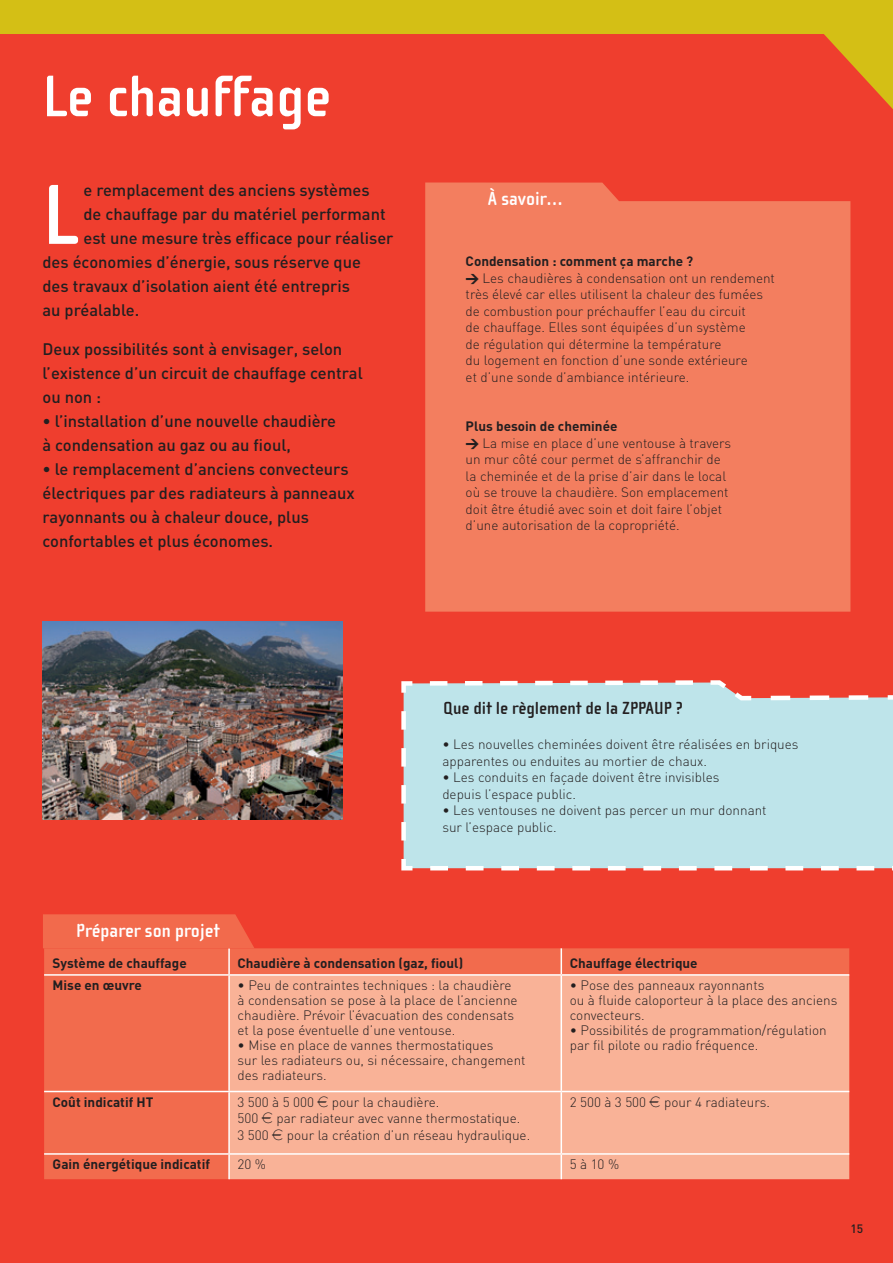
<style>
.page{position:relative;width:893px;height:1263px;background:#fff}
.page>*{position:absolute;margin:0;border:0;box-sizing:border-box;transform-origin:0 0}
.t1{font:700 87.15px "Cholla Sans";color:#fff}
.t2{font:700 60px "Cholla Sans";color:#fff}
.t3{font:700 19.5px "Cholla Sans";color:#fff}
.t4{font:700 18px "Cholla Sans";color:#231f20}
.t5{font:500 16.5px/24px "DIN";color:#231f20}
.t6{font:300 13.5px/16.5px "DIN";color:#231f20}
.t7{font:700 13.5px "DIN";color:#231f20}
.t8{font:500 12px "DIN";color:#231f20}
.s1{font-weight:700}
.s2{font-weight:900}
.s3{font-family:"Eurofont";font-weight:400}
</style>
<div class="page">
<div style="left:0;top:0;width:893px;height:140px;background:#d4bf15"></div>
<div style="left:0;top:34px;width:893px;height:1229px;background:#ef3e2e"></div>
<div style="left:44px;top:948px;width:805px;height:231px;background:#f26b4d"></div>
<div style="left:230px;top:976px;width:619px;height:203px;background:#f9b297"></div>
<hr style="left:44px;top:974px;width:185px;height:2px;background:#fff">
<hr style="left:44px;top:1091px;width:185px;height:1px;background:#fff">
<hr style="left:44px;top:1153px;width:185px;height:2px;background:#fff">
<hr style="left:228px;top:976px;width:2px;height:115px;background:#fff">
<hr style="left:228px;top:1092px;width:2px;height:61px;background:#fff">
<hr style="left:228px;top:1155px;width:2px;height:24px;background:#fff">
<hr style="left:229px;top:974px;width:332px;height:2px;background:#fff">
<hr style="left:561px;top:974px;width:288px;height:2px;background:#fff">
<hr style="left:561px;top:976px;width:1px;height:115px;background:#fff">
<hr style="left:229px;top:1091px;width:332px;height:1px;background:#fff">
<hr style="left:561px;top:1091px;width:288px;height:1px;background:#fff">
<hr style="left:561px;top:1092px;width:1px;height:61px;background:#fff">
<hr style="left:229px;top:1153px;width:332px;height:2px;background:#fff">
<hr style="left:561px;top:1153px;width:288px;height:2px;background:#fff">
<svg style="left:561px;top:1155px;width:1px;height:24px"></svg>
<hr style="left:228px;top:948px;width:2px;height:26px;background:#fff">
<svg style="left:561px;top:948px;width:1px;height:26px"></svg>
<svg style="left:43px;top:914px;width:211px;height:34px;background:#f1674a"></svg>
<div style="left:425px;top:182px;width:425px;height:430px;background:#f37e5f"></div>
<svg style="left:399px;top:678px;width:494px;height:195px;background:#c3d8dd"></svg>
<img style="left:43px;top:622px;width:299px;height:197px">
<p class="t2" style="left:43px;top:63px;width:290px">Le chauffage</p>
<p class="t1" style="left:43px;top:167px;width:36px">L</p>
<p class="t5" style="left:83px;top:177px;width:288px">e remplacement des anciens systèmes</p>
<p class="t5" style="left:83px;top:201px;width:304px">de chauffage par du matériel performant</p>
<p class="t5" style="left:83px;top:225px;width:312px">est une mesure très efficace pour réaliser</p>
<p class="t5" style="left:43px;top:249px;width:320px">des économies d’énergie, sous réserve que</p>
<p class="t5" style="left:43px;top:273px;width:309px">des travaux d’isolation aient été entrepris</p>
<p class="t5" style="left:43px;top:297px;width:98px">au préalable.</p>
<p class="t5" style="left:43px;top:336px;width:322px">Deux possibilités sont à envisager, selon l’existence d’un circuit de chauffage central ou non :</p>
<p class="t5" style="left:43px;top:408px;width:295px">• l’installation d’une nouvelle chaudière à condensation au gaz ou au fioul,</p>
<p class="t5" style="left:43px;top:456px;width:314px">• le remplacement d’anciens convecteurs électriques par des radiateurs à panneaux rayonnants ou à chaleur douce, plus confortables et plus économes.</p>
<p class="t3" style="left:488px;top:188px;width:76px">À savoir…</p>
<p class="t6" style="left:466px;top:253px;width:311px"><span class="s1">Condensation : comment ça marche ?<br></span><span class="s2">&gt;</span> Les chaudières à condensation ont un rendement très élevé car elles utilisent la chaleur des fumées de combustion pour préchauffer l’eau du circuit<br>de chauffage. Elles sont équipées d’un système<br>de régulation qui détermine la température<br>du logement en fonction d’une sonde extérieure<br>et d’une sonde d’ambiance intérieure.</p>
<p class="t6" style="left:466px;top:418px;width:267px"><span class="s1">Plus besoin de cheminée<br></span><span class="s2">&gt;</span> La mise en place d’une ventouse à travers un mur côté cour permet de s’affranchir de la cheminée et de la prise d’air dans le local où se trouve la chaudière. Son emplacement doit être étudié avec soin et doit faire l’objet d’une autorisation de la copropriété.</p>
<p class="t4" style="left:443px;top:698px;width:241px">Que dit le règlement de la ZPPAUP ?</p>
<p class="t6" style="left:442px;top:736px;width:358px">• Les nouvelles cheminées doivent être réalisées en briques apparentes ou enduites au mortier de chaux.</p>
<p class="t6" style="left:442px;top:769px;width:279px">• Les conduits en façade doivent être invisibles depuis l’espace public.</p>
<p class="t6" style="left:442px;top:802px;width:326px">• Les ventouses ne doivent pas percer un mur donnant sur l’espace public.</p>
<p class="t3" style="left:76px;top:919px;width:145px">Préparer son projet</p>
<p class="t7" style="left:53px;top:954px;width:136px">Système de chauffage</p>
<p class="t7" style="left:238px;top:954px;width:227px">Chaudière à condensation (gaz, fioul)</p>
<p class="t7" style="left:570px;top:954px;width:129px">Chauffage électrique</p>
<p class="t7" style="left:53px;top:977px;width:91px">Mise en œuvre</p>
<p class="t6" style="left:238px;top:977px;width:282px;line-height:15px">• Peu de contraintes techniques : la chaudière à condensation se pose à la place de l’ancienne chaudière. Prévoir l’évacuation des condensats et la pose éventuelle d’une ventouse.</p>
<p class="t6" style="left:238px;top:1037px;width:289px;line-height:15px">• Mise en place de vannes thermostatiques<br>sur les radiateurs ou, si nécessaire, changement des radiateurs.</p>
<p class="t6" style="left:570px;top:977px;width:269px;line-height:15px">• Pose des panneaux rayonnants<br>ou à fluide caloporteur à la place des anciens convecteurs.</p>
<p class="t6" style="left:570px;top:1022px;width:258px;line-height:15px">• Possibilités de programmation/régulation par fil pilote ou radio fréquence.</p>
<p class="t7" style="left:53px;top:1093px;width:102px">Coût indicatif HT</p>
<p class="t6" style="left:238px;top:1093px;width:294px">3 500 à 5 000 <span class="s3">E</span> pour la chaudière.<br>500 <span class="s3">E</span> par radiateur avec vanne thermostatique.<br>3 500 <span class="s3">E</span> pour la création d’un réseau hydraulique.</p>
<p class="t6" style="left:570px;top:1093px;width:202px">2 500 à 3 500 <span class="s3">E</span> pour 4 radiateurs.</p>
<p class="t7" style="left:53px;top:1156px;width:159px">Gain énergétique indicatif</p>
<p class="t6" style="left:238px;top:1156px;width:30px">20 %</p>
<p class="t6" style="left:570px;top:1156px;width:51px">5 à 10 %</p>
<p class="t8" style="left:850px;top:1220px;width:14px">15</p>
</div>
